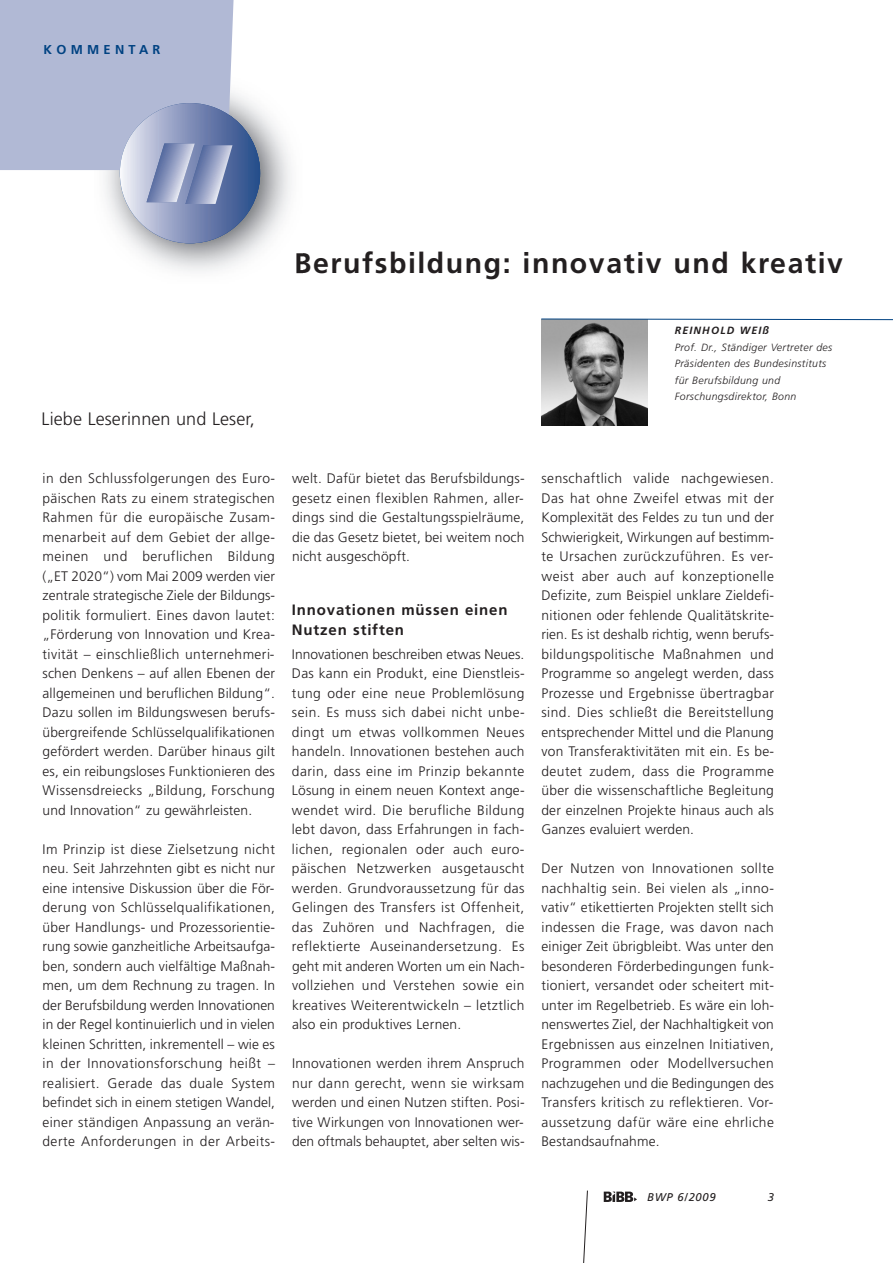
<style>
.page{position:relative;width:893px;height:1263px;background:#fff}
.page>*{position:absolute;margin:0;border:0;box-sizing:border-box;transform-origin:0 0}
.t1{font:700 28.5px "Frutiger";letter-spacing:.055em;color:#231f20}
.t2{font:300 18px "Frutiger";letter-spacing:.005em;color:#231f20}
.t3{font:700 15px/19.5px "Frutiger";letter-spacing:.055em;color:#231f20}
.t4{font:300 13.8px/19.5px "Frutiger";letter-spacing:.01em;color:#231f20;text-align:justify}
.t5{font:700 12.9px "Frutiger";letter-spacing:.335em;color:#004282}
.t6{font:italic 11.25px "Frutiger";letter-spacing:.055em;color:#231f20}
.t7{font:italic 300 10.5px/16.5px "Frutiger";letter-spacing:.035em;color:#231f20}
.t8{font:italic 700 10.5px "Frutiger";letter-spacing:.11em;color:#231f20}
</style>
<div class="page">
<svg style="left:583px;top:1190px;width:5px;height:73px"></svg>
<img style="left:604px;top:1192px;width:33px;height:10px">
<img style="left:541px;top:320px;width:106px;height:105px">
<svg style="left:541px;top:318px;width:352px;height:2px"></svg>
<img style="left:108px;top:93px;width:183px;height:178px">
<img style="left:296px;top:253px;width:7px;height:21px">
<div style="left:120px;top:103px;width:140px;height:140px;background:linear-gradient(to right,#e8e5f2,#224485);border-radius:50%"></div>
<svg style="left:0;top:0;width:234px;height:204px;background:#b2bad5"></svg>
<p class="t5" style="left:44px;top:44px;width:118px">KOMMENTAR</p>
<h1 class="t1" style="left:294px;top:252px;width:550px">Berufsbildung: innovativ und kreativ</h1>
<h2 class="t2" style="left:42px;top:411px;width:215px">Liebe Leserinnen und Leser,</h2>
<p class="t8" style="left:675px;top:326px;width:96px">REINHOLD WEIß</p>
<p class="t7" style="left:675px;top:340px;width:159px">Prof. Dr., Ständiger Vertreter des<br>Präsidenten des Bundesinstituts für Berufsbildung und<br>Forschungsdirektor, Bonn</p>
<p class="t4" style="left:43px;top:470px;width:234px">in den Schlussfolgerungen des Euro&shy;päischen Rats zu einem strategischen Rahmen für die europäische Zusam&shy;menarbeit auf dem Gebiet der allge&shy;meinen und beruflichen Bildung („ET 2020“) vom Mai 2009 werden vier zentrale strategische Ziele der Bildungs&shy;politik formuliert. Eines davon lautet: „Förderung von Innovation und Krea&shy;tivität – einschließlich unternehmeri&shy;schen Denkens – auf allen Ebenen der allgemeinen und beruflichen Bildung“.<br>Dazu sollen im Bildungswesen berufs&shy;übergreifende Schlüsselqualifikationen gefördert werden. Darüber hinaus gilt es, ein reibungsloses Funktionieren des Wissensdreiecks „Bildung, Forschung und Innovation“ zu gewährleisten.</p>
<p class="t4" style="left:43px;top:840px;width:234px">Im Prinzip ist diese Zielsetzung nicht neu. Seit Jahrzehnten gibt es nicht nur eine intensive Diskussion über die För&shy;derung von Schlüsselqualifikationen, über Handlungs- und Prozessorientie&shy;rung sowie ganzheitliche Arbeitsaufga&shy;ben, sondern auch vielfältige Maßnah&shy;men, um dem Rechnung zu tragen. In der Berufsbildung werden Innovationen in der Regel kontinuierlich und in vielen kleinen Schritten, inkrementell – wie es in der Innovationsforschung heißt – realisiert. Gerade das duale System befindet sich in einem stetigen Wandel, einer ständigen Anpassung an verän&shy;derte Anforderungen in der Arbeits-</p>
<p class="t4" style="left:292px;top:470px;width:234px">welt. Dafür bietet das Berufsbildungs&shy;gesetz einen flexiblen Rahmen, aller&shy;dings sind die Gestaltungsspielräume, die das Gesetz bietet, bei weitem noch nicht ausgeschöpft.</p>
<p class="t3" style="left:292px;top:601px;width:217px">Innovationen müssen einen<br>Nutzen stiften</p>
<p class="t4" style="left:292px;top:645px;width:234px">Innovationen beschreiben etwas Neues.<br>Das kann ein Produkt, eine Dienstleis&shy;tung oder eine neue Problemlösung sein. Es muss sich dabei nicht unbe&shy;dingt um etwas vollkommen Neues handeln. Innovationen bestehen auch darin, dass eine im Prinzip bekannte Lösung in einem neuen Kontext ange&shy;wendet wird. Die berufliche Bildung lebt davon, dass Erfahrungen in fach&shy;lichen, regionalen oder auch euro&shy;päischen Netzwerken ausgetauscht werden. Grundvoraussetzung für das Gelingen des Transfers ist Offenheit, das Zuhören und Nachfragen, die reflektierte Auseinandersetzung. Es geht mit anderen Worten um ein Nach&shy;vollziehen und Verstehen sowie ein kreatives Weiterentwickeln – letztlich also ein produktives Lernen.</p>
<p class="t4" style="left:292px;top:1055px;width:234px">Innovationen werden ihrem Anspruch nur dann gerecht, wenn sie wirksam werden und einen Nutzen stiften. Posi&shy;tive Wirkungen von Innovationen wer&shy;den oftmals behauptet, aber selten wis-</p>
<p class="t4" style="left:541px;top:470px;width:234px">senschaftlich valide nachgewiesen.<br>Das hat ohne Zweifel etwas mit der Komplexität des Feldes zu tun und der Schwierigkeit, Wirkungen auf bestimm&shy;te Ursachen zurückzuführen. Es ver&shy;weist aber auch auf konzeptionelle Defizite, zum Beispiel unklare Zieldefi&shy;nitionen oder fehlende Qualitätskrite&shy;rien. Es ist deshalb richtig, wenn berufs&shy;bildungspolitische Maßnahmen und Programme so angelegt werden, dass Prozesse und Ergebnisse übertragbar sind. Dies schließt die Bereitstellung entsprechender Mittel und die Planung von Transferaktivitäten mit ein. Es be&shy;deutet zudem, dass die Programme über die wissenschaftliche Begleitung der einzelnen Projekte hinaus auch als Ganzes evaluiert werden.</p>
<p class="t4" style="left:541px;top:860px;width:234px">Der Nutzen von Innovationen sollte nachhaltig sein. Bei vielen als „inno&shy;vativ“ etikettierten Projekten stellt sich indessen die Frage, was davon nach einiger Zeit übrigbleibt. Was unter den besonderen Förderbedingungen funk&shy;tioniert, versandet oder scheitert mit&shy;unter im Regelbetrieb. Es wäre ein loh&shy;nenswertes Ziel, der Nachhaltigkeit von Ergebnissen aus einzelnen Initiativen, Programmen oder Modellversuchen nachzugehen und die Bedingungen des Transfers kritisch zu reflektieren. Vor&shy;aussetzung dafür wäre eine ehrliche Bestandsaufnahme.</p>
<p class="t6" style="left:647px;top:1192px;width:70px">BWP 6/2009</p>
<p class="t6" style="left:768px;top:1192px;width:8px">3</p>
</div>
